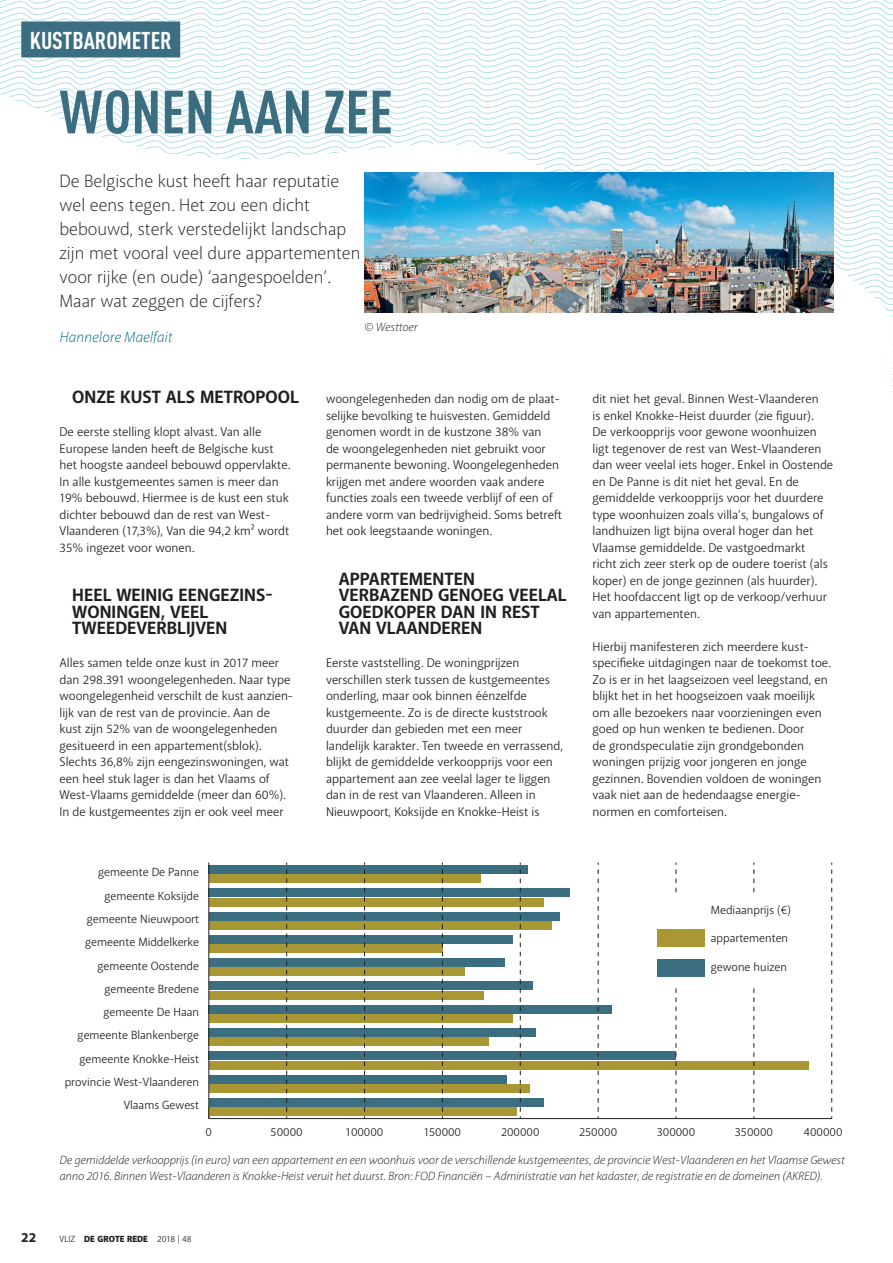
<style>
.page{position:relative;width:893px;height:1263px;background:#fff}
.page>*{position:absolute;margin:0;border:0;box-sizing:border-box;transform-origin:0 0}
.t1{font:700 60px "DIN Cond";color:#3c6e81}
.t2{font:700 24px "DIN Cond";color:#fff}
.t3{font:300 18px/24px "Akagi Pro";color:#231f20}
.t4{font:700 18px/16.5px "Akagi Pro";color:#231f20}
.t5{font:italic 300 15px "Akagi Pro";color:#006c85}
.t6{font:700 13.5px "Myriad Pro";color:#231f20}
.t7{font:12.75px/16.5px "Akagi Pro";color:#231f20}
.t8{font:italic 300 12px/15.8px "Akagi Pro";letter-spacing:-.005em;color:#231f20}
.t9{font:12px "Akagi Pro";color:#231f20}
.t10{font:9px "Akagi Pro";color:#231f20}
.s1{font-weight:900}
</style>
<div class="page">
<svg style="left:0;top:0;width:892px;height:64px"></svg>
<svg style="left:0;top:64px;width:893px;height:329px"></svg>
<img style="left:364px;top:172px;width:469px;height:140px">
<hr style="left:209px;top:1118px;width:623px;height:1px;background:#231f20">
<div style="left:209px;top:875px;width:272px;height:8px;background:#a99734"></div>
<div style="left:209px;top:898px;width:335px;height:8px;background:#a99734"></div>
<div style="left:209px;top:921px;width:342px;height:8px;background:#a99734"></div>
<div style="left:209px;top:944px;width:233px;height:9px;background:#a99734"></div>
<div style="left:209px;top:968px;width:255px;height:8px;background:#a99734"></div>
<div style="left:209px;top:991px;width:274px;height:8px;background:#a99734"></div>
<div style="left:209px;top:1014px;width:303px;height:9px;background:#a99734"></div>
<div style="left:209px;top:1037px;width:280px;height:9px;background:#a99734"></div>
<div style="left:209px;top:1061px;width:599px;height:8px;background:#a99734"></div>
<div style="left:209px;top:1084px;width:320px;height:8px;background:#a99734"></div>
<div style="left:209px;top:1107px;width:308px;height:9px;background:#a99734"></div>
<div style="left:209px;top:865px;width:319px;height:9px;background:#3c6e81"></div>
<div style="left:209px;top:889px;width:361px;height:8px;background:#3c6e81"></div>
<div style="left:209px;top:912px;width:350px;height:8px;background:#3c6e81"></div>
<div style="left:209px;top:935px;width:303px;height:8px;background:#3c6e81"></div>
<div style="left:209px;top:958px;width:296px;height:9px;background:#3c6e81"></div>
<div style="left:209px;top:982px;width:324px;height:8px;background:#3c6e81"></div>
<div style="left:209px;top:1005px;width:403px;height:8px;background:#3c6e81"></div>
<div style="left:209px;top:1028px;width:327px;height:9px;background:#3c6e81"></div>
<div style="left:209px;top:1051px;width:467px;height:9px;background:#3c6e81"></div>
<div style="left:209px;top:1075px;width:297px;height:8px;background:#3c6e81"></div>
<div style="left:209px;top:1098px;width:335px;height:8px;background:#3c6e81"></div>
<svg style="left:286px;top:862px;width:1px;height:256px"></svg>
<svg style="left:364px;top:862px;width:1px;height:256px"></svg>
<svg style="left:442px;top:862px;width:1px;height:256px"></svg>
<svg style="left:520px;top:862px;width:1px;height:256px"></svg>
<svg style="left:598px;top:862px;width:1px;height:256px"></svg>
<svg style="left:676px;top:862px;width:1px;height:256px"></svg>
<svg style="left:754px;top:862px;width:1px;height:256px"></svg>
<svg style="left:831px;top:862px;width:1px;height:256px"></svg>
<hr style="left:208px;top:862px;width:1px;height:256px;background:#231f20">
<div style="left:648px;top:896px;width:150px;height:91px;background:#fff"></div>
<div style="left:657px;top:929px;width:47px;height:18px;background:#a99734"></div>
<div style="left:657px;top:959px;width:47px;height:18px;background:#3c6e81"></div>
<div style="left:21px;top:21px;width:159px;height:36px;background:#3c6e81"></div>
<h2 class="t2" style="left:30px;top:26px;width:143px">KUSTBAROMETER</h2>
<h1 class="t1" style="left:60px;top:75px;width:335px">WONEN AAN ZEE</h1>
<h3 class="t3" style="left:60px;top:169px;width:302px">De Belgische kust heeft haar reputatie wel eens tegen. Het zou een dicht bebouwd, sterk verstedelijkt landschap zijn met vooral veel dure appartementen voor rijke (en oude) ‘aangespoelden’.<br>Maar wat zeggen de cijfers?</h3>
<p class="t5" style="left:60px;top:328px;width:114px">Hannelore Maelfait</p>
<p class="t8" style="left:364px;top:319px;width:55px">© Westtoer</p>
<h3 class="t4" style="left:72px;top:389px;width:228px">ONZE KUST ALS METROPOOL</h3>
<p class="t7" style="left:60px;top:424px;width:232px">De eerste stelling klopt alvast. Van alle Europese landen heeft de Belgische kust het hoogste aandeel bebouwd oppervlakte.<br>In alle kustgemeentes samen is meer dan 19% bebouwd. Hiermee is de kust een stuk dichter bebouwd dan de rest van West-Vlaanderen (17,3%), Van die 94,2 km² wordt 35% ingezet voor wonen.</p>
<h3 class="t4" style="left:72px;top:587px;width:200px">HEEL WEINIG EENGEZINS-<br>WONINGEN, VEEL<br>TWEEDEVERBLIJVEN</h3>
<p class="t7" style="left:60px;top:655px;width:235px">Alles samen telde onze kust in 2017 meer dan 298.391 woongelegenheden. Naar type woongelegenheid verschilt de kust aanzien&shy;lijk van de rest van de provincie. Aan de kust zijn 52% van de woongelegenheden gesitueerd in een appartement(sblok).<br>Slechts 36,8% zijn eengezinswoningen, wat een heel stuk lager is dan het Vlaams of West-Vlaams gemiddelde (meer dan 60%).<br>In de kustgemeentes zijn er ook veel meer</p>
<p class="t9" style="left:98px;top:865px;width:102px">gemeente De Panne</p>
<p class="t9" style="left:104px;top:888px;width:96px">gemeente Koksijde</p>
<p class="t9" style="left:87px;top:912px;width:114px">gemeente Nieuwpoort</p>
<p class="t9" style="left:85px;top:935px;width:116px">gemeente Middelkerke</p>
<p class="t9" style="left:97px;top:958px;width:103px">gemeente Oostende</p>
<p class="t9" style="left:104px;top:981px;width:96px">gemeente Bredene</p>
<p class="t9" style="left:103px;top:1005px;width:97px">gemeente De Haan</p>
<p class="t9" style="left:78px;top:1028px;width:123px">gemeente Blankenberge</p>
<p class="t9" style="left:79px;top:1051px;width:121px">gemeente Knokke-Heist</p>
<p class="t9" style="left:65px;top:1074px;width:136px">provincie West-Vlaanderen</p>
<p class="t9" style="left:124px;top:1098px;width:77px">Vlaams Gewest</p>
<p class="t7" style="left:326px;top:391px;width:237px">woongelegenheden dan nodig om de plaat&shy;selijke bevolking te huisvesten. Gemiddeld genomen wordt in de kustzone 38% van<br>de woongelegenheden niet gebruikt voor permanente bewoning. Woongelegenheden krijgen met andere woorden vaak andere functies zoals een tweede verblijf of een of andere vorm van bedrijvigheid. Soms betreft het ook leegstaande woningen.</p>
<h3 class="t4" style="left:339px;top:571px;width:230px">APPARTEMENTEN<br>VERBAZEND GENOEG VEELAL<br>GOEDKOPER DAN IN REST<br>VAN VLAANDEREN</h3>
<p class="t7" style="left:326px;top:655px;width:239px">Eerste vaststelling. De woningprijzen verschillen sterk tussen de kustgemeentes onderling, maar ook binnen éénzelfde kustgemeente. Zo is de directe kuststrook duurder dan gebieden met een meer landelijk karakter. Ten tweede en verrassend, blijkt de gemiddelde verkoopprijs voor een appartement aan zee veelal lager te liggen dan in de rest van Vlaanderen. Alleen in Nieuwpoort, Koksijde en Knokke-Heist is</p>
<p class="t7" style="left:592px;top:391px;width:242px">dit niet het geval. Binnen West-Vlaanderen<br>is enkel Knokke-Heist duurder (zie figuur).<br>De verkoopprijs voor gewone woonhuizen ligt tegenover de rest van West-Vlaanderen dan weer veelal iets hoger. Enkel in Oostende en De Panne is dit niet het geval. En de gemiddelde verkoopprijs voor het duurdere type woonhuizen zoals villa’s, bungalows of landhuizen ligt bijna overal hoger dan het Vlaamse gemiddelde. De vastgoedmarkt<br>richt zich zeer sterk op de oudere toerist (als koper) en de jonge gezinnen (als huurder).<br>Het hoofdaccent ligt op de verkoop/verhuur van appartementen.</p>
<p class="t7" style="left:592px;top:638px;width:240px">Hierbij manifesteren zich meerdere kust&shy;specifieke uitdagingen naar de toekomst toe.<br>Zo is er in het laagseizoen veel leegstand, en blijkt het in het hoogseizoen vaak moeilijk om alle bezoekers naar voorzieningen even goed op hun wenken te bedienen. Door<br>de grondspeculatie zijn grondgebonden woningen prijzig voor jongeren en jonge gezinnen. Bovendien voldoen de woningen vaak niet aan de hedendaagse energie&shy;normen en comforteisen.</p>
<p class="t9" style="left:711px;top:903px;width:81px">Mediaanprijs (€)</p>
<p class="t9" style="left:711px;top:930px;width:79px">appartementen</p>
<p class="t9" style="left:711px;top:960px;width:78px">gewone huizen</p>
<p class="t9" style="left:206px;top:1125px;width:8px">0</p>
<p class="t9" style="left:271px;top:1125px;width:34px">50000</p>
<p class="t9" style="left:346px;top:1125px;width:39px">100000</p>
<p class="t9" style="left:424px;top:1125px;width:39px">150000</p>
<p class="t9" style="left:501px;top:1125px;width:40px">200000</p>
<p class="t9" style="left:579px;top:1125px;width:40px">250000</p>
<p class="t9" style="left:657px;top:1125px;width:40px">300000</p>
<p class="t9" style="left:735px;top:1125px;width:40px">350000</p>
<p class="t9" style="left:804px;top:1125px;width:40px">400000</p>
<p class="t8" style="left:60px;top:1152px;width:787px">De gemiddelde verkoopprijs (in euro) van een appartement en een woonhuis voor de verschillende kustgemeentes, de provincie West-Vlaanderen en het Vlaamse Gewest anno 2016. Binnen West-Vlaanderen is Knokke-Heist veruit het duurst. Bron: FOD Financiën – Administratie van het kadaster, de registratie en de domeinen (AKRED).</p>
<p class="t6" style="left:21px;top:1229px;width:16px">22</p>
<p class="t10" style="left:60px;top:1233px;width:134px">VLIZ <span class="s1">DE GROTE REDE</span> 2018 | 48</p>
</div>
